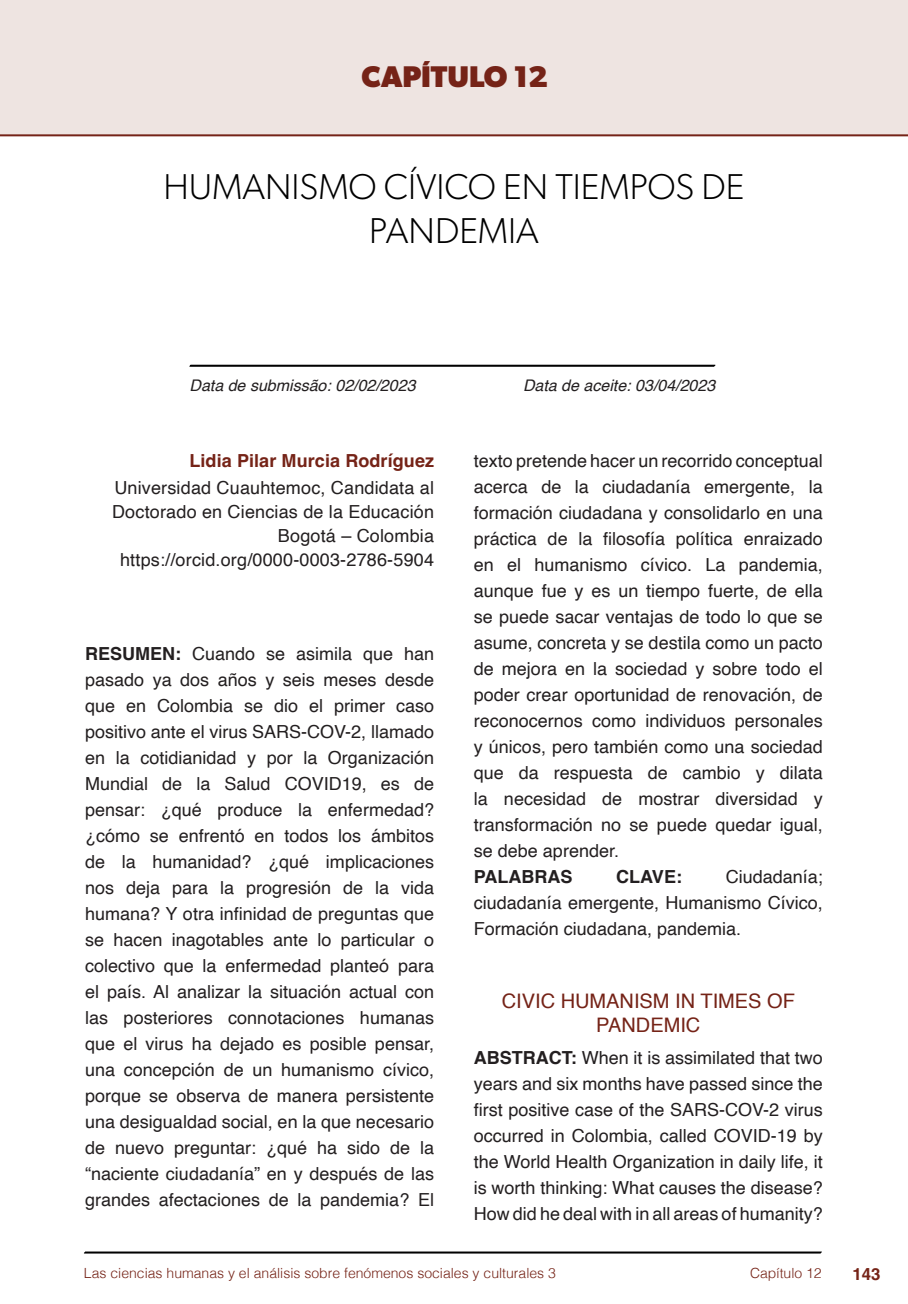
<style>
.page{position:relative;width:908px;height:1304px;background:#fff}
.page>*{position:absolute;margin:0;border:0;box-sizing:border-box;transform-origin:0 0}
.t1{font:300 36px/44px "Gibson";color:#000;text-align:center}
.t2{font:700 30px "Gibson";color:#752317}
.t3{font:20px/24px "Helvetica";color:#752317;text-align:center}
.t4{font:18px/26px "Helvetica";color:#231f20;text-align:justify}
.t5{font:700 18px "Helvetica";letter-spacing:.005em;color:#752317}
.t6{font:700 18px "Helvetica";color:#231f20}
.t7{font:700 16.8px "Helvetica";color:#752317}
.t8{font:italic 16px "Helvetica";color:#231f20}
.t9{font:300 14px "Helvetica";color:#752317}
.s1{font-weight:700}
</style>
<div class="page">
<svg style="left:84px;top:1251px;width:737px;height:3px;background:#515151"></svg>
<svg style="left:189px;top:364px;width:526px;height:3px;background:#4f4f4f"></svg>
<div style="left:0;top:0;width:907px;height:136px;background:#eee4e1"></div>
<div style="left:44px;top:72px;width:68px;height:61px;background:#eee4e1"></div>
<h2 class="t2" style="left:361px;top:58px;width:188px">CAPÍTULO 12</h2>
<h1 class="t1" style="left:163px;top:164px;width:582px">HUMANISMO CÍVICO EN TIEMPOS DE<br>PANDEMIA</h1>
<p class="t8" style="left:189px;top:373px;width:227px">Data de submissão: 02/02/2023</p>
<p class="t5" style="left:189px;top:450px;width:246px">Lidia Pilar Murcia Rodríguez</p>
<p class="t4" style="left:112px;top:477px;width:323px;line-height:24px;text-align:right">Universidad Cuauhtemoc, Candidata al Doctorado en Ciencias de la Educación Bogotá – Colombia https://orcid.org/0000-0003-2786-5904</p>
<p class="t4" style="left:85px;top:642px;width:350px"><span class="s1">RESUMEN:</span> Cuando se asimila que han pasado ya dos años y seis meses desde que en Colombia se dio el primer caso positivo ante el virus SARS-COV-2, llamado en la cotidianidad y por la Organización Mundial de la Salud COVID19, es de pensar: ¿qué produce la enfermedad? ¿cómo se enfrentó en todos los ámbitos de la humanidad? ¿qué implicaciones nos deja para la progresión de la vida humana? Y otra infinidad de preguntas que se hacen inagotables ante lo particular o colectivo que la enfermedad planteó para el país. Al analizar la situación actual con las posteriores connotaciones humanas que el virus ha dejado es posible pensar, una concepción de un humanismo cívico, porque se observa de manera persistente una desigualdad social, en la que necesario de nuevo preguntar: ¿qué ha sido de la “naciente ciudadanía” en y después de las grandes afectaciones de la pandemia? El</p>
<p class="t8" style="left:523px;top:373px;width:194px">Data de aceite: 03/04/2023</p>
<p class="t4" style="left:473px;top:448px;width:350px">texto pretende hacer un recorrido conceptual acerca de la ciudadanía emergente, la formación ciudadana y consolidarlo en una práctica de la filosofía política enraizado en el humanismo cívico. La pandemia, aunque fue y es un tiempo fuerte, de ella se puede sacar ventajas de todo lo que se asume, concreta y se destila como un pacto de mejora en la sociedad y sobre todo el poder crear oportunidad de renovación, de reconocernos como individuos personales y únicos, pero también como una sociedad que da respuesta de cambio y dilata la necesidad de mostrar diversidad y transformación no se puede quedar igual, se debe aprender.</p>
<p class="t6" style="left:473px;top:865px;width:100px">PALABRAS</p>
<p class="t6" style="left:616px;top:865px;width:67px">CLAVE:</p>
<p class="t4" style="left:473px;top:864px;width:350px;text-indent:252px">Ciudadanía; ciudadanía emergente, Humanismo Cívico, Formación ciudadana, pandemia.</p>
<p class="t3" style="left:501px;top:990px;width:295px">CIVIC HUMANISM IN TIMES OF<br>PANDEMIC</p>
<p class="t4" style="left:473px;top:1045px;width:350px"><span class="s1">ABSTRACT:</span> When it is assimilated that two years and six months have passed since the first positive case of the SARS-COV-2 virus occurred in Colombia, called COVID-19 by the World Health Organization in daily life, it is worth thinking: What causes the disease?<br>How did he deal with in all areas of humanity?</p>
<p class="t9" style="left:84px;top:1261px;width:473px">Las ciencias humanas y el análisis sobre fenómenos sociales y culturales 3</p>
<p class="t9" style="left:749px;top:1261px;width:73px">Capítulo 12</p>
<p class="t7" style="left:851px;top:1264px;width:30px">143</p>
</div>
